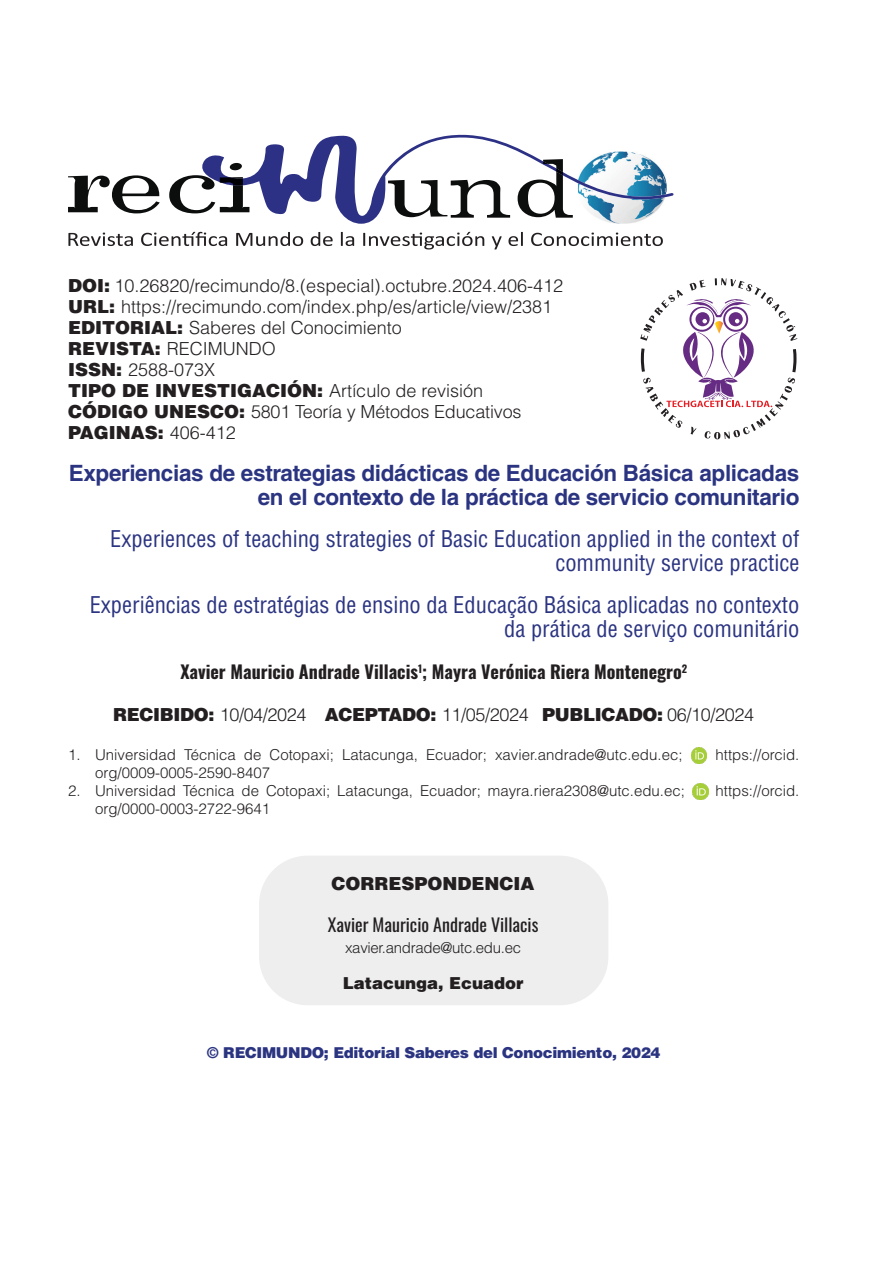
<style>
.page{position:relative;width:893px;height:1263px;background:#fff}
.page>*{position:absolute;margin:0;border:0;box-sizing:border-box;transform-origin:0 0}
.t1{font:condensed 22.5px/24px "Helvetica LT Std";color:#2b3481;text-align:right}
.t2{font:700 22.5px/24px "Helvetica LT Std";letter-spacing:-.015em;color:#2b3481;text-align:right}
.t3{font:300 18px "Helvetica LT Std";color:#231f20}
.t4{font:900 18px "Helvetica LT Std";color:#231f20}
.t5{font:700 18px "Oswald";color:#231f20}
.t6{font:300 18px "Helvetica LT Std";letter-spacing:-.02em;color:#231f20}
.t7{font:18px "Oswald";color:#231f20}
.t8{font:900 16.5px "Helvetica LT Std";color:#231f20}
.t9{font:300 15px "Helvetica LT Std";color:#231f20}
.t10{font:900 15px "Helvetica LT Std";letter-spacing:-.02em;color:#2b3481}
.t11{font:300 15px "Helvetica LT Std";letter-spacing:-.02em;color:#231f20}
.s1{font-weight:900}
.s2{font-weight:300}
</style>
<div class="page">
<svg style="left:68px;top:175px;width:92px;height:38px"></svg>
<svg style="left:169px;top:134px;width:505px;height:90px"></svg>
<svg style="left:68px;top:233px;width:65px;height:13px"></svg>
<svg style="left:141px;top:232px;width:86px;height:14px"></svg>
<svg style="left:236px;top:232px;width:67px;height:14px"></svg>
<svg style="left:311px;top:232px;width:22px;height:14px"></svg>
<svg style="left:341px;top:232px;width:13px;height:14px"></svg>
<svg style="left:363px;top:232px;width:121px;height:17px"></svg>
<svg style="left:492px;top:236px;width:10px;height:13px"></svg>
<svg style="left:508px;top:232px;width:15px;height:14px"></svg>
<svg style="left:531px;top:233px;width:132px;height:13px"></svg>
<img style="left:691px;top:748px;width:16px;height:15px">
<img style="left:692px;top:784px;width:16px;height:15px">
<div style="left:259px;top:856px;width:349px;height:149px;background:#edeeed;border-radius:49px"></div>
<svg style="left:640px;top:278px;width:157px;height:161px"></svg>
<p class="t3" style="left:68px;top:274px;width:497px"><span class="s1">DOI:</span> 10.26820/recimundo/8.(especial).octubre.2024.406-412</p>
<p class="t3" style="left:68px;top:295px;width:486px"><span class="s1">URL:</span> https://recimundo.com/index.php/es/article/view/2381</p>
<p class="t3" style="left:68px;top:316px;width:335px"><span class="s1">EDITORIAL:</span> Saberes del Conocimiento</p>
<p class="t3" style="left:68px;top:337px;width:209px"><span class="s1">REVISTA:</span> RECIMUNDO</p>
<p class="t3" style="left:68px;top:358px;width:149px"><span class="s1">ISSN:</span> 2588-073X</p>
<p class="t4" style="left:68px;top:378px;width:416px">TIPO DE INVESTIGACIÓN: <span class="s2">Artículo de revisión</span></p>
<p class="t3" style="left:68px;top:400px;width:455px"><span class="s1">CÓDIGO UNESCO:</span> 5801 Teoría y Métodos Educativos</p>
<p class="t4" style="left:68px;top:420px;width:169px">PAGINAS: <span class="s2">406-412</span></p>
<p class="t2" style="left:69px;top:460px;width:732px">Experiencias de estrategias didácticas de Educación Básica aplicadas en el contexto de la práctica de servicio comunitario</p>
<p class="t1" style="left:110px;top:526px;width:691px">Experiences of teaching strategies of Basic Education applied in the context of community service practice</p>
<p class="t1" style="left:90px;top:592px;width:711px">Experiências de estratégias de ensino da Educação Básica aplicadas no contexto da prática de serviço comunitário</p>
<p class="t5" style="left:180px;top:655px;width:508px">Xavier Mauricio Andrade Villacis<sup>1</sup>; Mayra Verónica Riera Montenegro<sup>2</sup></p>
<p class="t6" style="left:113px;top:703px;width:642px"><span class="s1">RECIBIDO:</span> 10/04/2024 <span class="s1">ACEPTADO:</span> 11/05/2024 <span class="s1">PUBLICADO:</span> 06/10/2024</p>
<p class="t9" style="left:68px;top:745px;width:616px">1. Universidad Técnica de Cotopaxi; Latacunga, Ecuador; xavier.andrade@utc.edu.ec;</p>
<p class="t9" style="left:715px;top:745px;width:85px">https://orcid.</p>
<p class="t9" style="left:95px;top:763px;width:177px">org/0009-0005-2590-8407</p>
<p class="t9" style="left:68px;top:781px;width:618px">2. Universidad Técnica de Cotopaxi; Latacunga, Ecuador; mayra.riera2308@utc.edu.ec;</p>
<p class="t9" style="left:715px;top:781px;width:85px">https://orcid.</p>
<p class="t9" style="left:95px;top:799px;width:177px">org/0000-0003-2722-9641</p>
<p class="t4" style="left:332px;top:872px;width:204px">CORRESPONDENCIA</p>
<p class="t7" style="left:328px;top:909px;width:212px">Xavier Mauricio Andrade Villacis</p>
<p class="t11" style="left:345px;top:938px;width:177px">xavier.andrade@utc.edu.ec</p>
<p class="t8" style="left:343px;top:972px;width:182px">Latacunga, Ecuador</p>
<p class="t10" style="left:207px;top:1043px;width:455px">© RECIMUNDO; Editorial Saberes del Conocimiento, 2024</p>
</div>
